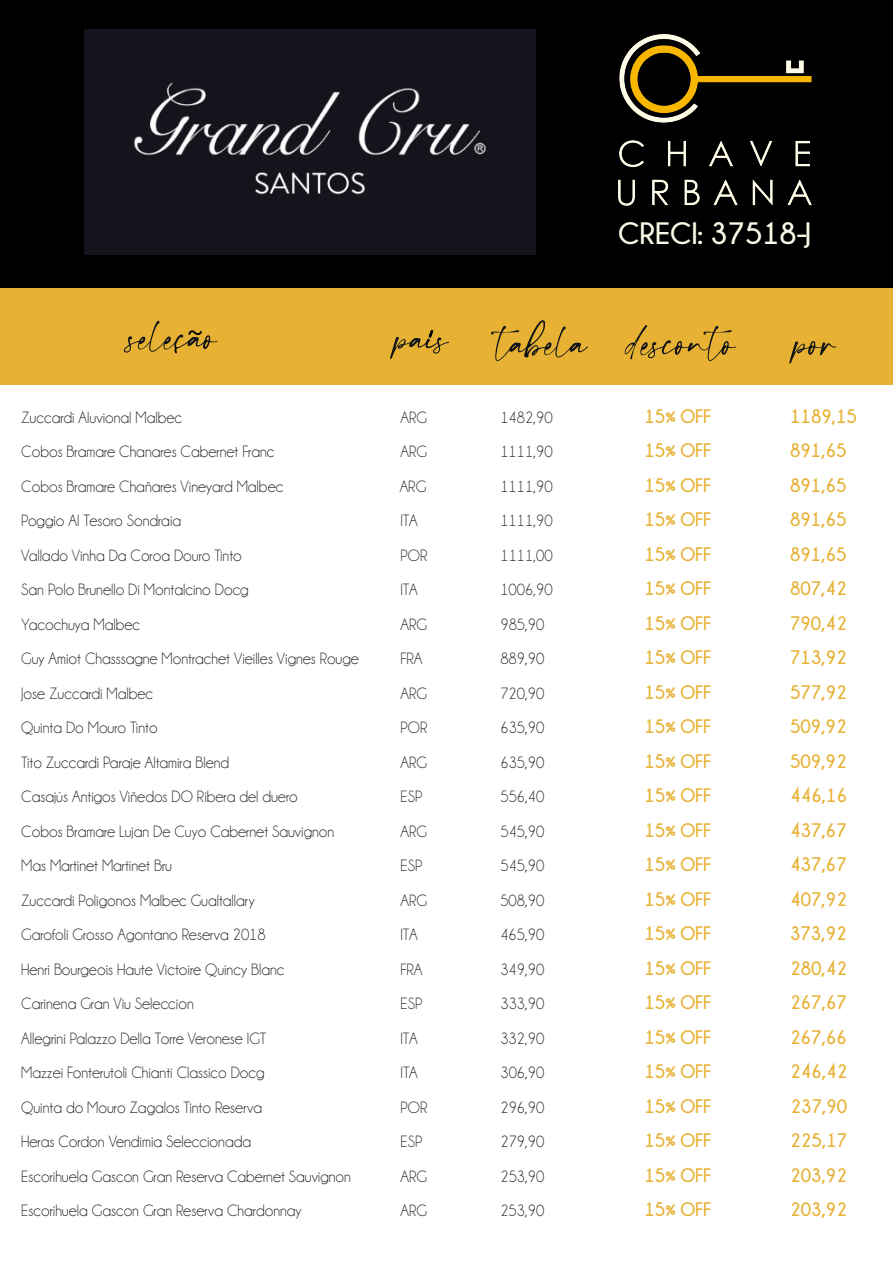
<style>
.page{position:relative;width:893px;height:1263px;background:#fff}
.page>*{position:absolute;margin:0;border:0;box-sizing:border-box;transform-origin:0 0}
.t1{font:60px "Theloved";color:#111416}
.t2{font:700 30.9px "Champagne&Limousines";color:#faf9e6}
.t3{font:700 19.5px "Champagne&Limousines";color:#e7b134;scale:.96 1}
.t4{font:16.5px "Champagne&Limousines";color:#231f20;scale:.96 1}
</style>
<div class="page">
<div style="left:0;top:288px;width:893px;height:97px;background:#e7b134"></div>
<div style="left:0;top:0;width:893px;height:288px;background:#000001"></div>
<div style="left:84px;top:29px;width:451px;height:226px;background:#15131b"></div>
<img style="left:618px;top:34px;width:193px;height:172px">
<svg style="left:174px;top:347px;width:3px;height:6px"></svg>
<svg style="left:188px;top:330px;width:14px;height:5px"></svg>
<svg style="left:428px;top:330px;width:5px;height:8px"></svg>
<h1 class="t1" style="left:128px;top:306px;width:90px">selecao</h1>
<h2 class="t2" style="left:618px;top:216px;width:195px">CRECI: 37518-J</h2>
<h1 class="t1" style="left:496px;top:312px;width:92px">tabela</h1>
<h1 class="t1" style="left:395px;top:307px;width:55px">pais</h1>
<h1 class="t1" style="left:626px;top:312px;width:110px">desconto</h1>
<h1 class="t1" style="left:794px;top:312px;width:43px">por</h1>
<p class="t4" style="left:21px;top:409px;width:169px">Zuccardi Aluvional Malbec</p>
<p class="t4" style="left:400px;top:409px;width:29px">ARG</p>
<p class="t4" style="left:500px;top:409px;width:56px">1482,90</p>
<p class="t3" style="left:644px;top:405px;width:71px">15% OFF</p>
<p class="t3" style="left:790px;top:405px;width:71px">1189,15</p>
<p class="t4" style="left:21px;top:443px;width:265px">Cobos Bramare Chanares Cabernet Franc</p>
<p class="t4" style="left:400px;top:443px;width:29px">ARG</p>
<p class="t4" style="left:500px;top:443px;width:56px">1111,90</p>
<p class="t3" style="left:644px;top:440px;width:71px">15% OFF</p>
<p class="t3" style="left:790px;top:440px;width:60px">891,65</p>
<p class="t4" style="left:21px;top:478px;width:274px">Cobos Bramare Chañares Vineyard Malbec</p>
<p class="t4" style="left:400px;top:478px;width:29px">ARG</p>
<p class="t4" style="left:500px;top:478px;width:56px">1111,90</p>
<p class="t3" style="left:644px;top:474px;width:71px">15% OFF</p>
<p class="t3" style="left:790px;top:474px;width:60px">891,65</p>
<p class="t4" style="left:21px;top:512px;width:168px">Poggio Al Tesoro Sondraia</p>
<p class="t4" style="left:400px;top:512px;width:19px">ITA</p>
<p class="t4" style="left:500px;top:512px;width:56px">1111,90</p>
<p class="t3" style="left:644px;top:509px;width:71px">15% OFF</p>
<p class="t3" style="left:790px;top:509px;width:60px">891,65</p>
<p class="t4" style="left:21px;top:547px;width:231px">Vallado Vinha Da Coroa Douro Tinto</p>
<p class="t4" style="left:400px;top:547px;width:30px">POR</p>
<p class="t4" style="left:500px;top:547px;width:56px">1111,00</p>
<p class="t3" style="left:644px;top:543px;width:71px">15% OFF</p>
<p class="t3" style="left:790px;top:543px;width:60px">891,65</p>
<p class="t4" style="left:21px;top:581px;width:238px">San Polo Brunello Di Montalcino Docg</p>
<p class="t4" style="left:400px;top:581px;width:19px">ITA</p>
<p class="t4" style="left:500px;top:581px;width:56px">1006,90</p>
<p class="t3" style="left:644px;top:578px;width:71px">15% OFF</p>
<p class="t3" style="left:790px;top:578px;width:61px">807,42</p>
<p class="t4" style="left:21px;top:616px;width:125px">Yacochuya Malbec</p>
<p class="t4" style="left:400px;top:616px;width:29px">ARG</p>
<p class="t4" style="left:500px;top:616px;width:47px">985,90</p>
<p class="t3" style="left:644px;top:612px;width:71px">15% OFF</p>
<p class="t3" style="left:790px;top:612px;width:61px">790,42</p>
<p class="t4" style="left:21px;top:650px;width:353px">Guy Amiot Chasssagne Montrachet Vieilles Vignes Rouge</p>
<p class="t4" style="left:400px;top:650px;width:25px">FRA</p>
<p class="t4" style="left:500px;top:650px;width:47px">889,90</p>
<p class="t3" style="left:644px;top:647px;width:71px">15% OFF</p>
<p class="t3" style="left:790px;top:647px;width:61px">713,92</p>
<p class="t4" style="left:21px;top:685px;width:139px">Jose Zuccardi Malbec</p>
<p class="t4" style="left:400px;top:685px;width:29px">ARG</p>
<p class="t4" style="left:500px;top:685px;width:47px">720,90</p>
<p class="t3" style="left:644px;top:681px;width:71px">15% OFF</p>
<p class="t3" style="left:790px;top:681px;width:61px">577,92</p>
<p class="t4" style="left:21px;top:719px;width:144px">Quinta Do Mouro Tinto</p>
<p class="t4" style="left:400px;top:719px;width:30px">POR</p>
<p class="t4" style="left:500px;top:719px;width:47px">635,90</p>
<p class="t3" style="left:644px;top:716px;width:71px">15% OFF</p>
<p class="t3" style="left:790px;top:716px;width:61px">509,92</p>
<p class="t4" style="left:21px;top:754px;width:218px">Tito Zuccardi Paraje Altamira Blend</p>
<p class="t4" style="left:400px;top:754px;width:29px">ARG</p>
<p class="t4" style="left:500px;top:754px;width:47px">635,90</p>
<p class="t3" style="left:644px;top:750px;width:71px">15% OFF</p>
<p class="t3" style="left:790px;top:750px;width:61px">509,92</p>
<p class="t4" style="left:21px;top:788px;width:290px">Casajús Antigos Viñedos DO Ribera del duero</p>
<p class="t4" style="left:400px;top:788px;width:24px">ESP</p>
<p class="t4" style="left:500px;top:788px;width:47px">556,40</p>
<p class="t3" style="left:644px;top:785px;width:71px">15% OFF</p>
<p class="t3" style="left:790px;top:785px;width:61px">446,16</p>
<p class="t4" style="left:21px;top:823px;width:328px">Cobos Bramare Lujan De Cuyo Cabernet Sauvignon</p>
<p class="t4" style="left:400px;top:823px;width:29px">ARG</p>
<p class="t4" style="left:500px;top:823px;width:47px">545,90</p>
<p class="t3" style="left:644px;top:819px;width:71px">15% OFF</p>
<p class="t3" style="left:790px;top:819px;width:61px">437,67</p>
<p class="t4" style="left:21px;top:857px;width:158px">Mas Martinet Martinet Bru</p>
<p class="t4" style="left:400px;top:857px;width:24px">ESP</p>
<p class="t4" style="left:500px;top:857px;width:47px">545,90</p>
<p class="t3" style="left:644px;top:854px;width:71px">15% OFF</p>
<p class="t3" style="left:790px;top:854px;width:61px">437,67</p>
<p class="t4" style="left:21px;top:892px;width:245px">Zuccardi Poligonos Malbec Gualtallary</p>
<p class="t4" style="left:400px;top:892px;width:29px">ARG</p>
<p class="t4" style="left:500px;top:892px;width:47px">508,90</p>
<p class="t3" style="left:644px;top:888px;width:71px">15% OFF</p>
<p class="t3" style="left:790px;top:888px;width:61px">407,92</p>
<p class="t4" style="left:21px;top:926px;width:256px">Garofoli Grosso Agontano Reserva 2018</p>
<p class="t4" style="left:400px;top:926px;width:19px">ITA</p>
<p class="t4" style="left:500px;top:926px;width:47px">465,90</p>
<p class="t3" style="left:644px;top:923px;width:71px">15% OFF</p>
<p class="t3" style="left:790px;top:923px;width:61px">373,92</p>
<p class="t4" style="left:21px;top:961px;width:276px">Henri Bourgeois Haute Victoire Quincy Blanc</p>
<p class="t4" style="left:400px;top:961px;width:25px">FRA</p>
<p class="t4" style="left:500px;top:961px;width:47px">349,90</p>
<p class="t3" style="left:644px;top:957px;width:71px">15% OFF</p>
<p class="t3" style="left:790px;top:957px;width:61px">280,42</p>
<p class="t4" style="left:21px;top:995px;width:181px">Carinena Gran Viu Seleccion</p>
<p class="t4" style="left:400px;top:995px;width:24px">ESP</p>
<p class="t4" style="left:500px;top:995px;width:47px">333,90</p>
<p class="t3" style="left:644px;top:992px;width:71px">15% OFF</p>
<p class="t3" style="left:790px;top:992px;width:61px">267,67</p>
<p class="t4" style="left:21px;top:1030px;width:257px">Allegrini Palazzo Della Torre Veronese IGT</p>
<p class="t4" style="left:400px;top:1030px;width:19px">ITA</p>
<p class="t4" style="left:500px;top:1030px;width:47px">332,90</p>
<p class="t3" style="left:644px;top:1026px;width:71px">15% OFF</p>
<p class="t3" style="left:790px;top:1026px;width:61px">267,66</p>
<p class="t4" style="left:21px;top:1064px;width:255px">Mazzei Fonterutoli Chianti Classico Docg</p>
<p class="t4" style="left:400px;top:1064px;width:19px">ITA</p>
<p class="t4" style="left:500px;top:1064px;width:47px">306,90</p>
<p class="t3" style="left:644px;top:1061px;width:71px">15% OFF</p>
<p class="t3" style="left:790px;top:1061px;width:62px">246,42</p>
<p class="t4" style="left:21px;top:1099px;width:252px">Quinta do Mouro Zagalos Tinto Reserva</p>
<p class="t4" style="left:400px;top:1099px;width:30px">POR</p>
<p class="t4" style="left:500px;top:1099px;width:47px">296,90</p>
<p class="t3" style="left:644px;top:1095px;width:71px">15% OFF</p>
<p class="t3" style="left:790px;top:1096px;width:61px">237,90</p>
<p class="t4" style="left:21px;top:1133px;width:241px">Heras Cordon Vendimia Seleccionada</p>
<p class="t4" style="left:400px;top:1133px;width:24px">ESP</p>
<p class="t4" style="left:500px;top:1133px;width:47px">279,90</p>
<p class="t3" style="left:644px;top:1130px;width:71px">15% OFF</p>
<p class="t3" style="left:790px;top:1130px;width:61px">225,17</p>
<p class="t4" style="left:21px;top:1168px;width:345px">Escorihuela Gascon Gran Reserva Cabernet Sauvignon</p>
<p class="t4" style="left:400px;top:1168px;width:29px">ARG</p>
<p class="t4" style="left:500px;top:1168px;width:47px">253,90</p>
<p class="t3" style="left:644px;top:1164px;width:71px">15% OFF</p>
<p class="t3" style="left:790px;top:1164px;width:61px">203,92</p>
<p class="t4" style="left:21px;top:1202px;width:294px">Escorihuela Gascon Gran Reserva Chardonnay</p>
<p class="t4" style="left:400px;top:1202px;width:29px">ARG</p>
<p class="t4" style="left:500px;top:1202px;width:47px">253,90</p>
<p class="t3" style="left:644px;top:1199px;width:71px">15% OFF</p>
<p class="t3" style="left:790px;top:1199px;width:61px">203,92</p>
</div>
